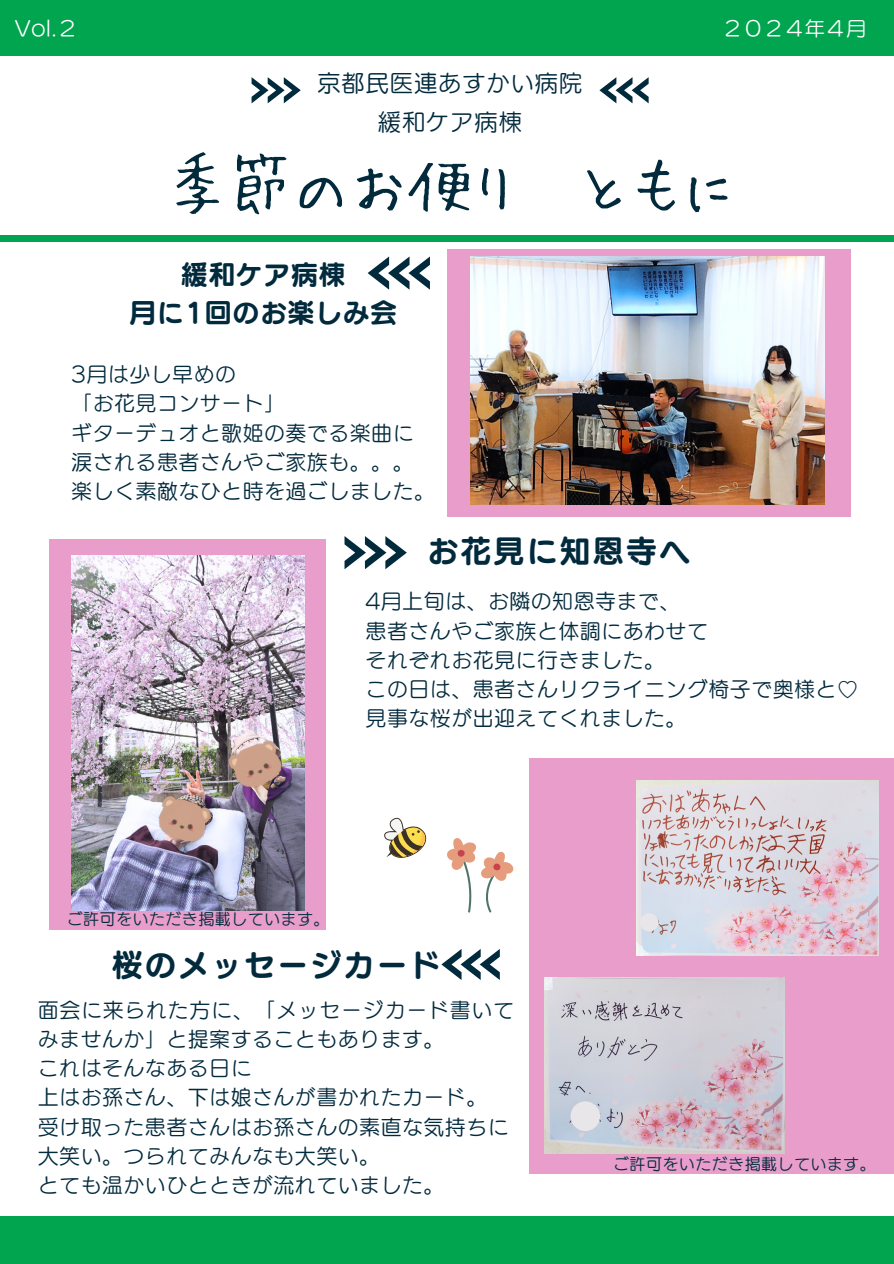
<style>
.page{position:relative;width:894px;height:1264px;background:#fff}
.page>*{position:absolute;margin:0;border:0;box-sizing:border-box;transform-origin:0 0}
.t1{font:63.9px "Hui Font P";color:#022a3d}
.t2{font:31.5px "Canva UD Marugo Small Pr 6 N B";letter-spacing:.05em;color:#022a3d}
.t3{font:27px/37.2px "Canva UD Marugo Small Pr 6 N B";letter-spacing:.02em;color:#022a3d;text-align:center}
.t4{font:23.7px/39px "Canva UD Marugo Small Pr 6 N M";letter-spacing:.015em;color:#022a3d;text-align:center}
.t5{font:21px/29.2px "Canva UD Marugo Small Pr 6 N M";letter-spacing:.02em;color:#022a3d}
.t6{font:20.25px "Canva UD Marugo Small Pr 6 N M";letter-spacing:.015em;color:#fff}
.t7{font:16.05px "Canva UD Marugo Small Pr 6 N M";letter-spacing:.02em;color:#022a3d}
</style>
<div class="page">
<div style="left:447px;top:250px;width:403px;height:267px;background:#e89dcb"></div>
<div style="left:0;top:235px;width:893px;height:7px;background:#01a54f"></div>
<div style="left:529px;top:758px;width:364px;height:416px;background:#e89dcb"></div>
<svg style="left:344px;top:536px;width:63px;height:33px"></svg>
<svg style="left:441px;top:949px;width:58px;height:31px"></svg>
<svg style="left:251px;top:77px;width:50px;height:26px"></svg>
<svg style="left:599px;top:77px;width:49px;height:26px"></svg>
<div style="left:0;top:0;width:893px;height:55px;background:#01a54f"></div>
<div style="left:0;top:1216px;width:893px;height:47px;background:#01a54f"></div>
<img style="left:636px;top:780px;width:242px;height:175px">
<img style="left:544px;top:977px;width:239px;height:175px">
<img style="left:470px;top:256px;width:353px;height:248px">
<div style="left:639px;top:913px;width:19px;height:18px;background:#e8e6e8;border-radius:50%"></div>
<div style="left:570px;top:1101px;width:30px;height:29px;background:#e8e6e8;border-radius:50%"></div>
<svg style="left:447px;top:838px;width:66px;height:75px"></svg>
<svg style="left:384px;top:817px;width:43px;height:41px"></svg>
<div style="left:49px;top:539px;width:277px;height:390px;background:#e89dcb"></div>
<img style="left:71px;top:555px;width:233px;height:355px">
<img style="left:153px;top:793px;width:60px;height:54px">
<img style="left:226px;top:737px;width:62px;height:57px">
<svg style="left:367px;top:256px;width:63px;height:34px"></svg>
<h5 class="t6" style="left:15px;top:18px;width:64px">Vol.２</h5>
<h2 class="t6" style="left:722px;top:18px;width:143px">２０２４年４月</h2>
<h1 class="t4" style="left:317px;top:63px;width:267px">京都民医連あすかい病院緩和ケア病棟</h1>
<h3 class="t1" style="left:164px;top:151px;width:572px">季節のお便り　ともに</h3>
<p class="t3" style="left:129px;top:256px;width:269px">緩和ケア病棟<br>月に1回のお楽しみ会</p>
<p class="t5" style="left:71px;top:359px;width:365px">3月は少し早めの<br>「お花見コンサート」<br>ギターデュオと歌姫の奏でる楽曲に涙される患者さんやご家族も。。。楽しく素敵なひと時を過ごしました。</p>
<p class="t2" style="left:427px;top:535px;width:265px">お花見に知恩寺へ</p>
<p class="t5" style="left:365px;top:587px;width:493px">4月上旬は、お隣の知恩寺まで、<br>患者さんやご家族と体調にあわせて<br>それぞれお花見に行きました。<br>この日は、患者さんリクライニング椅子で奥様と♡見事な桜が出迎えてくれました。</p>
<p class="t7" style="left:67px;top:910px;width:264px">ご許可をいただき掲載しています。</p>
<p class="t2" style="left:111px;top:949px;width:331px">桜のメッセージカード</p>
<h4 class="t5" style="left:38px;top:995px;width:477px">面会に来られた方に、「メッセージカード書いてみませんか」と提案することもあります。<br>これはそんなある日に<br>上はお孫さん、下は娘さんが書かれたカード。<br>受け取った患者さんはお孫さんの素直な気持ちに大笑い。つられてみんなも大笑い。<br>とても温かいひとときが流れていました。</h4>
<p class="t7" style="left:613px;top:1155px;width:264px">ご許可をいただき掲載しています。</p>
</div>
